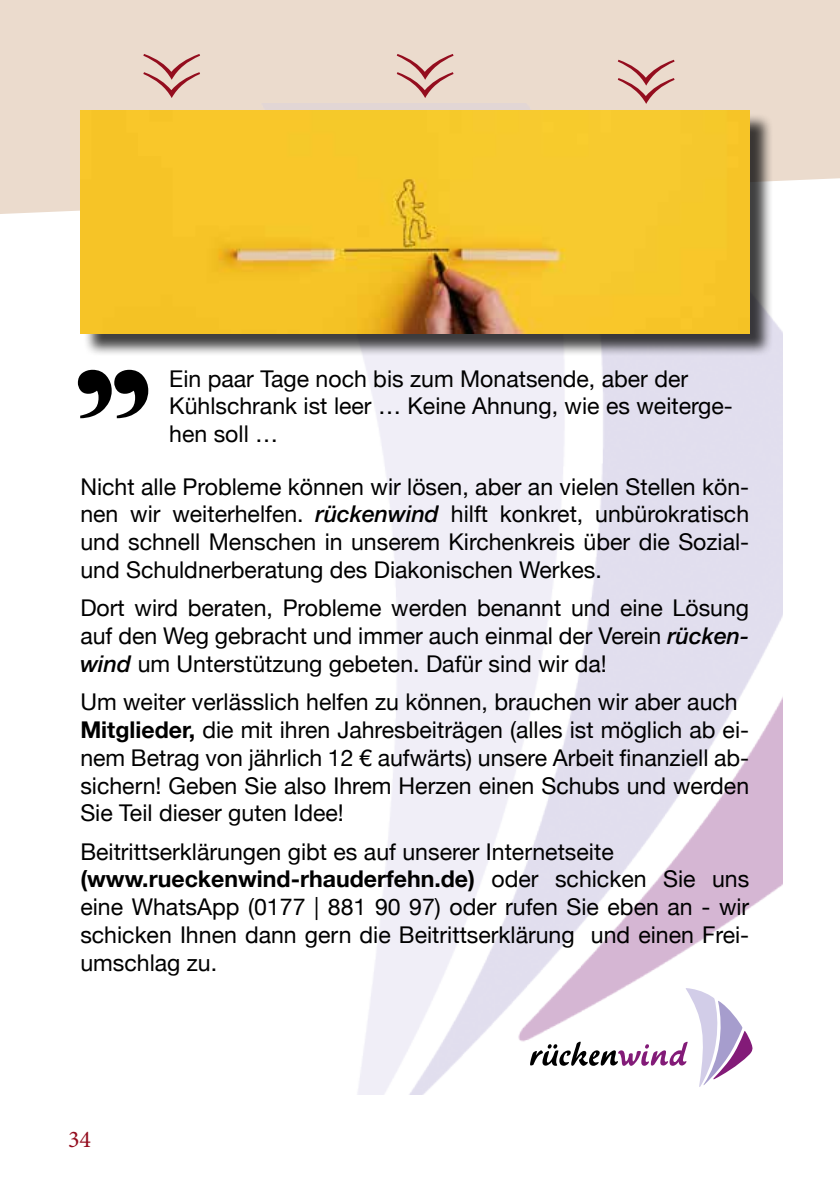
<style>
.page{position:relative;width:840px;height:1191px;background:#fff}
.page>*{position:absolute;margin:0;border:0;box-sizing:border-box;transform-origin:0 0}
.t1{font:500 257.6px "Big Caslon";color:#000}
.t2{font:104.4px/220.8px "Playfair Display SC";color:#940d1e}
.t3{font:24px "Minion Pro";color:#940d1e}
.t4{font:23px/27.6px "Helvetica Neue";color:#000}
.s1{font-weight:500;font-style:italic}
.s2{font-weight:700}
</style>
<div class="page">
<div style="left:0;top:0;width:839px;height:214px;background:#ebdbcd"></div>
<img style="left:195px;top:104px;width:587px;height:990px">
<div style="left:83px;top:113px;width:689px;height:244px;background:#000;opacity:.75"></div>
<img style="left:80px;top:110px;width:668px;height:223px">
<svg style="left:529px;top:988px;width:223px;height:99px"></svg>
<h2 class="t2" style="left:55px;top:102px;width:56px;rotate:-90deg">«</h2>
<h2 class="t2" style="left:308px;top:108px;width:62px;rotate:-90deg">« «</h2>
<h1 class="t1" style="left:78px;top:94px;width:65px">„</h1>
<p class="t4" style="left:169px;top:366px;width:564px">Ein paar Tage noch bis zum Monatsende, aber der<br>Kühlschrank ist leer … Keine Ahnung, wie es weiterge&shy;hen soll …</p>
<p class="t4" style="left:80px;top:474px;width:670px;text-align:justify">Nicht alle Probleme können wir lösen, aber an vielen Stellen kön&shy;nen wir weiterhelfen. <span class="s1">rückenwind</span> hilft konkret, unbürokratisch und schnell Menschen in unserem Kirchenkreis über die Sozial&shy;und Schuldnerberatung des Diakonischen Werkes.</p>
<p class="t4" style="left:80px;top:596px;width:670px;text-align:justify">Dort wird beraten, Probleme werden benannt und eine Lösung auf den Weg gebracht und immer auch einmal der Verein <span class="s1">rücken&shy;wind</span> um Unterstützung gebeten. Dafür sind wir da!</p>
<p class="t4" style="left:80px;top:690px;width:670px">Um weiter verlässlich helfen zu können, brauchen wir aber auch <span class="s2">Mitglieder,</span> die mit ihren Jahresbeiträgen (alles ist möglich ab ei&shy;nem Betrag von jährlich 12 € aufwärts) unsere Arbeit finanziell ab&shy;sichern! Geben Sie also Ihrem Herzen einen Schubs und werden Sie Teil dieser guten Idee!</p>
<p class="t4" style="left:80px;top:839px;width:670px">Beitrittserklärungen gibt es auf unserer Internetseite <span class="s2">(www.rueckenwind-rhauderfehn.de)</span> oder schicken Sie uns eine WhatsApp (0177 | 881 90 97) oder rufen Sie eben an - wir schicken Ihnen dann gern die Beitrittserklärung und einen Frei&shy;umschlag zu.</p>
<p class="t3" style="left:68px;top:1123px;width:25px">34</p>
</div>
